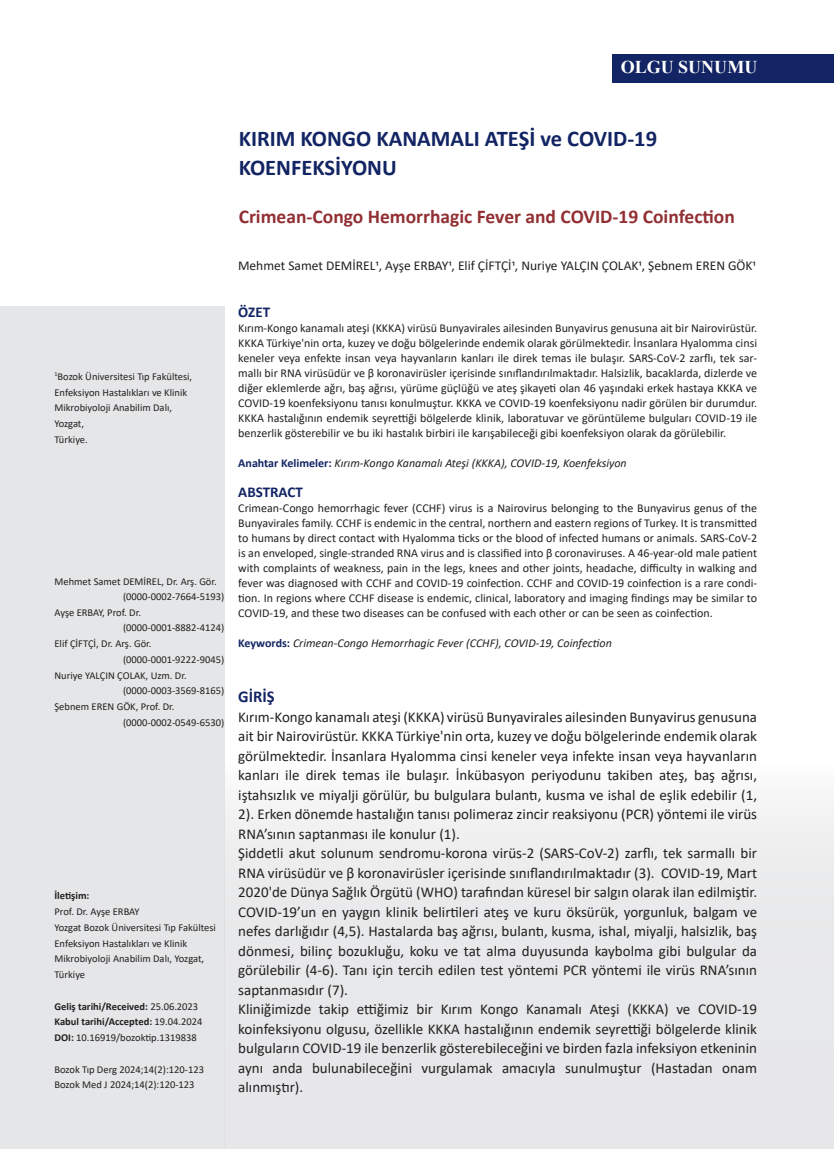
<style>
.page{position:relative;width:834px;height:1149px;background:#fff}
.page>*{position:absolute;margin:0;border:0;box-sizing:border-box;transform-origin:0 0}
.t1{font:700 22.5px/28.8px "Calibri";color:#122463}
.t2{font:700 19.5px "Calibri";color:#922f33}
.t3{font:700 18px "Times New Roman";color:#fff}
.BAŞLIK{font:700 16.5px "Calibri";color:#122463}
.t4{font:15px/19.5px "Calibri";color:#231f20;text-align:justify}
.t5{font:700 15px "Calibri";color:#122463}
.TABLO{font:13.5px "Calibri";color:#231f20}
.t6{font:12px/15px "Calibri";color:#231f20;text-align:justify}
.t7{font:italic 12px "Calibri";color:#231f20}
.TABLO-2{font:10.5px/15.8px "Calibri";color:#231f20}
.t8{font:700 10.5px "Calibri";color:#231f20}
.s1{font-weight:400}
.s2{font-weight:700}
.s3{font-weight:700;font-style:normal;color:#122463}
</style>
<div class="page">
<div style="left:224px;top:763px;width:609px;height:385px;background:linear-gradient(to bottom,#f3f4f4,#e3e3e5)"></div>
<div style="left:0;top:306px;width:224px;height:842px;background:#e5e6e7"></div>
<div style="left:612px;top:54px;width:221px;height:28px;background:#122463"></div>
<p class="t3" style="left:620px;top:54px;width:138px">OLGU SUNUMU</p>
<p class="TABLO-2" style="left:54px;top:368px;width:139px"><sup>1</sup>Bozok Üniversitesi Tıp Fakültesi,</p>
<p class="TABLO-2" style="left:54px;top:384px;width:134px">Enfeksiyon Hastalıkları ve Klinik<br>Mikrobiyoloji Anabilim Dalı,</p>
<p class="TABLO-2" style="left:54px;top:415px;width:31px">Yozgat,</p>
<p class="TABLO-2" style="left:54px;top:431px;width:35px">Türkiye.</p>
<p class="TABLO-2" style="left:54px;top:573px;width:164px">Mehmet Samet DEMİREL, Dr. Arş. Gör.</p>
<p class="TABLO-2" style="left:123px;top:588px;width:103px">(0000-0002-7664-5193)</p>
<p class="TABLO-2" style="left:54px;top:603px;width:88px">Ayşe ERBAY, Prof. Dr.</p>
<p class="TABLO-2" style="left:123px;top:619px;width:103px">(0000-0001-8882-4124)</p>
<p class="TABLO-2" style="left:54px;top:635px;width:98px">Elif ÇİFTÇİ, Dr. Arş. Gör.</p>
<p class="TABLO-2" style="left:123px;top:651px;width:103px">(0000-0001-9222-9045)</p>
<p class="TABLO-2" style="left:54px;top:666px;width:134px">Nuriye YALÇIN ÇOLAK, Uzm. Dr.</p>
<p class="TABLO-2" style="left:123px;top:682px;width:103px">(0000-0003-3569-8165)</p>
<p class="TABLO-2" style="left:54px;top:698px;width:121px">Şebnem EREN GÖK, Prof. Dr.</p>
<p class="TABLO-2" style="left:123px;top:714px;width:103px">(0000-0002-0549-6530)</p>
<p class="t8" style="left:54px;top:888px;width:36px">İletişim:</p>
<p class="TABLO-2" style="left:54px;top:903px;width:87px">Prof. Dr. Ayşe ERBAY</p>
<p class="TABLO-2" style="left:54px;top:918px;width:163px">Yozgat Bozok Üniversitesi Tıp Fakültesi<br>Enfeksiyon Hastalıkları ve Klinik<br>Mikrobiyoloji Anabilim Dalı, Yozgat,<br>Türkiye</p>
<p class="t8" style="left:54px;top:998px;width:145px">Geliş tarihi/Received: <span class="s1">25.06.2023</span></p>
<p class="t8" style="left:54px;top:1014px;width:149px">Kabul tarihi/Accepted: <span class="s1">19.04.2024</span></p>
<p class="TABLO-2" style="left:54px;top:1029px;width:144px"><span class="s2">DOI:</span> 10.16919/bozoktip.1319838</p>
<p class="TABLO-2" style="left:54px;top:1060px;width:151px">Bozok Tıp Derg 2024;14(2):120-123</p>
<p class="TABLO-2" style="left:54px;top:1076px;width:141px">Bozok Med J 2024;14(2):120-123</p>
<p class="t1" style="left:239px;top:124px;width:420px">KIRIM KONGO KANAMALI ATEŞİ ve COVID-19<br>KOENFEKSİYONU</p>
<p class="t2" style="left:239px;top:203px;width:497px">Crimean-Congo Hemorrhagic Fever and COVID-19 Coinfection</p>
<p class="TABLO" style="left:238px;top:256px;width:519px">Mehmet Samet DEMİREL1, Ayşe ERBAY1, Elif ÇİFTÇİ1, Nuriye YALÇIN ÇOLAK1, Şebnem EREN GÖK1</p>
<p class="t5" style="left:238px;top:301px;width:33px">ÖZET</p>
<p class="t6" style="left:238px;top:320px;width:520px">Kırım-Kongo kanamalı ateşi (KKKA) virüsü Bunyavirales ailesinden Bunyavirus genusuna ait bir Nairovirüstür.<br>KKKA Türkiye'nin orta, kuzey ve doğu bölgelerinde endemik olarak görülmektedir. İnsanlara Hyalomma cinsi keneler veya enfekte insan veya hayvanların kanları ile direk temas ile bulaşır. SARS-CoV-2 zarflı, tek sar&shy;mallı bir RNA virüsüdür ve β koronavirüsler içerisinde sınıflandırılmaktadır. Halsizlik, bacaklarda, dizlerde ve diğer eklemlerde ağrı, baş ağrısı, yürüme güçlüğü ve ateş şikayeti olan 46 yaşındaki erkek hastaya KKKA ve COVID-19 koenfeksiyonu tanısı konulmuştur. KKKA ve COVID-19 koenfeksiyonu nadir görülen bir durumdur.<br>KKKA hastalığının endemik seyrettiği bölgelerde klinik, laboratuvar ve görüntüleme bulguları COVID-19 ile benzerlik gösterebilir ve bu iki hastalık birbiri ile karışabileceği gibi koenfeksiyon olarak da görülebilir.</p>
<p class="t7" style="left:238px;top:455px;width:390px"><span class="s3">Anahtar Kelimeler:</span> Kırım-Kongo Kanamalı Ateşi (KKKA), COVID-19, Koenfeksiyon</p>
<p class="t5" style="left:238px;top:481px;width:66px">ABSTRACT</p>
<p class="t6" style="left:238px;top:500px;width:520px">Crimean-Congo hemorrhagic fever (CCHF) virus is a Nairovirus belonging to the Bunyavirus genus of the Bunyavirales family. CCHF is endemic in the central, northern and eastern regions of Turkey. It is transmitted to humans by direct contact with Hyalomma ticks or the blood of infected humans or animals. SARS-CoV-2 is an enveloped, single-stranded RNA virus and is classified into β coronaviruses. A 46-year-old male patient with complaints of weakness, pain in the legs, knees and other joints, headache, difficulty in walking and fever was diagnosed with CCHF and COVID-19 coinfection. CCHF and COVID-19 coinfection is a rare condi&shy;tion. In regions where CCHF disease is endemic, clinical, laboratory and imaging findings may be similar to COVID-19, and these two diseases can be confused with each other or can be seen as coinfection.</p>
<p class="t7" style="left:238px;top:635px;width:375px"><span class="s3">Keywords:</span> Crimean-Congo Hemorrhagic Fever (CCHF), COVID-19, Coinfection</p>
<p class="BAŞLIK" style="left:238px;top:684px;width:38px">GİRİŞ</p>
<p class="t4" style="left:238px;top:706px;width:520px">Kırım-Kongo kanamalı ateşi (KKKA) virüsü Bunyavirales ailesinden Bunyavirus genusuna ait bir Nairovirüstür. KKKA Türkiye'nin orta, kuzey ve doğu bölgelerinde endemik olarak görülmektedir. İnsanlara Hyalomma cinsi keneler veya infekte insan veya hayvanların kanları ile direk temas ile bulaşır. İnkübasyon periyodunu takiben ateş, baş ağrısı, iştahsızlık ve miyalji görülür, bu bulgulara bulantı, kusma ve ishal de eşlik edebilir (1, 2). Erken dönemde hastalığın tanısı polimeraz zincir reaksiyonu (PCR) yöntemi ile virüs RNA’sının saptanması ile konulur (1).</p>
<p class="t4" style="left:238px;top:842px;width:520px">Şiddetli akut solunum sendromu-korona virüs-2 (SARS-CoV-2) zarflı, tek sarmallı bir RNA virüsüdür ve β koronavirüsler içerisinde sınıflandırılmaktadır (3). COVID-19, Mart 2020'de Dünya Sağlık Örgütü (WHO) tarafından küresel bir salgın olarak ilan edilmiştir.<br>COVID-19’un en yaygın klinik belirtileri ateş ve kuru öksürük, yorgunluk, balgam ve nefes darlığıdır (4,5). Hastalarda baş ağrısı, bulantı, kusma, ishal, miyalji, halsizlik, baş dönmesi, bilinç bozukluğu, koku ve tat alma duyusunda kaybolma gibi bulgular da görülebilir (4-6). Tanı için tercih edilen test yöntemi PCR yöntemi ile virüs RNA’sının saptanmasıdır (7).</p>
<p class="t4" style="left:238px;top:998px;width:520px">Kliniğimizde takip ettiğimiz bir Kırım Kongo Kanamalı Ateşi (KKKA) ve COVID-19 koinfeksiyonu olgusu, özellikle KKKA hastalığının endemik seyrettiği bölgelerde klinik bulguların COVID-19 ile benzerlik gösterebileceğini ve birden fazla infeksiyon etkeninin aynı anda bulunabileceğini vurgulamak amacıyla sunulmuştur (Hastadan onam alınmıştır).</p>
</div>
